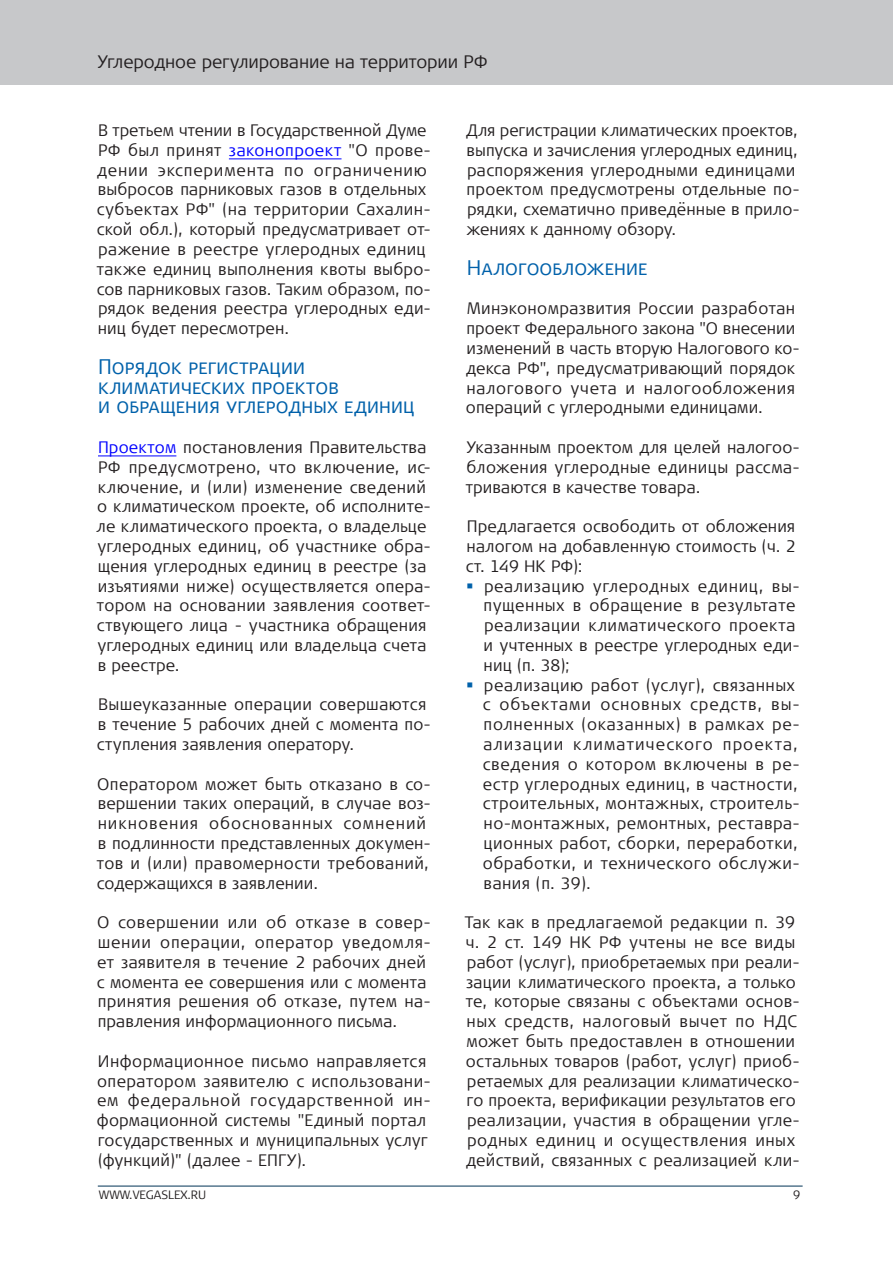
<style>
.page{position:relative;width:893px;height:1263px;background:#fff}
.page>*{position:absolute;margin:0;border:0;box-sizing:border-box;transform-origin:0 0}
.t1{font:300 21px/19.8px "Signa Sc Offc Pro";letter-spacing:.01em;color:#0061aa}
.t2{font:300 18px "Signa Offc Pro";letter-spacing:-.005em;color:#231f20}
.t3{font:300 16.5px/19.8px "Signa Offc Pro";letter-spacing:.02em;color:#231f20}
.t4{font:300 12px "Signa Sc Offc Pro";color:#231f20}
.t5{font:300 12px "Signa Offc Pro";color:#231f20}
.s1{color:#00f}
</style>
<div class="page">
<div style="left:0;top:0;width:893px;height:85px;background:#c7c8ca"></div>
<hr style="left:98px;top:1186px;width:705px;height:1px;background:#003255">
<hr style="left:229px;top:159px;width:113px;height:1px;background:#00f">
<hr style="left:98px;top:456px;width:78px;height:1px;background:#00f">
<p class="t2" style="left:98px;top:49px;width:391px">Углеродное регулирование на территории РФ</p>
<p class="t3" style="left:97px;top:120px;width:336px">В третьем чтении в Государственной Думе РФ был принят <span class="s1">законопроект</span> "О прове&shy;дении эксперимента по ограничению выбросов парниковых газов в отдельных субъектах РФ" (на территории Сахалин&shy;ской обл.), который предусматривает от&shy;ражение в реестре углеродных единиц также единиц выполнения квоты выбро&shy;сов парниковых газов. Таким образом, по&shy;рядок ведения реестра углеродных еди&shy;ниц будет пересмотрен.</p>
<p class="t1" style="left:98px;top:355px;width:318px">Порядок регистрации климатических проектов<br>и обращения углеродных единиц</p>
<p class="t3" style="left:97px;top:436px;width:336px"><span class="s1">Проектом</span> постановления Правительства РФ предусмотрено, что включение, ис&shy;ключение, и (или) изменение сведений о климатическом проекте, об исполните&shy;ле климатического проекта, о владельце углеродных единиц, об участнике обра&shy;щения углеродных единиц в реестре (за изъятиями ниже) осуществляется опера&shy;тором на основании заявления соответ&shy;ствующего лица - участника обращения углеродных единиц или владельца счета в реестре.</p>
<p class="t3" style="left:97px;top:694px;width:336px">Вышеуказанные операции совершаются в течение 5 рабочих дней с момента по&shy;ступления заявления оператору.</p>
<p class="t3" style="left:97px;top:773px;width:336px">Оператором может быть отказано в со&shy;вершении таких операций, в случае воз&shy;никновения обоснованных сомнений в подлинности представленных докумен&shy;тов и (или) правомерности требований, содержащихся в заявлении.</p>
<p class="t3" style="left:97px;top:912px;width:336px">О совершении или об отказе в совер&shy;шении операции, оператор уведомля&shy;ет заявителя в течение 2 рабочих дней с момента ее совершения или с момента принятия решения об отказе, путем на&shy;правления информационного письма.</p>
<p class="t3" style="left:97px;top:1050px;width:335px">Информационное письмо направляется оператором заявителю с использовани&shy;ем федеральной государственной ин&shy;формационной системы "Единый портал государственных и муниципальных услуг (функций)" (далее - ЕПГУ).</p>
<p class="t3" style="left:466px;top:120px;width:335px">Для регистрации климатических проектов, выпуска и зачисления углеродных единиц, распоряжения углеродными единицами проектом предусмотрены отдельные по&shy;рядки, схематично приведённые в прило&shy;жениях к данному обзору.</p>
<p class="t1" style="left:467px;top:256px;width:182px">Налогообложение</p>
<p class="t3" style="left:466px;top:298px;width:335px">Минэкономразвития России разработан проект Федерального закона "О внесении изменений в часть вторую Налогового ко&shy;декса РФ", предусматривающий порядок налогового учета и налогообложения операций с углеродными единицами.</p>
<p class="t3" style="left:466px;top:436px;width:336px;text-align:justify">Указанным проектом для целей налогоо&shy;бложения углеродные единицы рассма&shy;триваются в качестве товара.</p>
<p class="t3" style="left:466px;top:516px;width:332px;text-align:justify">Предлагается освободить от обложения налогом на добавленную стоимость (ч. 2 ст. 149 НК РФ):</p>
<p class="t3" style="left:483px;top:575px;width:319px">реализацию углеродных единиц, вы&shy;пущенных в обращение в результате реализации климатического проекта и учтенных в реестре углеродных еди&shy;ниц (п. 38);<br>реализацию работ (услуг), связанных с объектами основных средств, вы&shy;полненных (оказанных) в рамках ре&shy;ализации климатического проекта, сведения о котором включены в ре&shy;естр углеродных единиц, в частности, строительных, монтажных, строитель&shy;но-монтажных, ремонтных, реставра&shy;ционных работ, сборки, переработки, обработки, и технического обслужи&shy;вания (п. 39).</p>
<p class="t3" style="left:465px;top:912px;width:336px">Так как в предлагаемой редакции п. 39 ч. 2 ст. 149 НК РФ учтены не все виды работ (услуг), приобретаемых при реали&shy;зации климатического проекта, а только те, которые связаны с объектами основ&shy;ных средств, налоговый вычет по НДС может быть предоставлен в отношении остальных товаров (работ, услуг) приоб&shy;ретаемых для реализации климатическо&shy;го проекта, верификации результатов его реализации, участия в обращении угле&shy;родных единиц и осуществления иных действий, связанных с реализацией кли-</p>
<p class="t4" style="left:99px;top:1187px;width:109px">WWW.VEGASLEX.RU</p>
<p class="t5" style="left:793px;top:1187px;width:9px">9</p>
</div>
